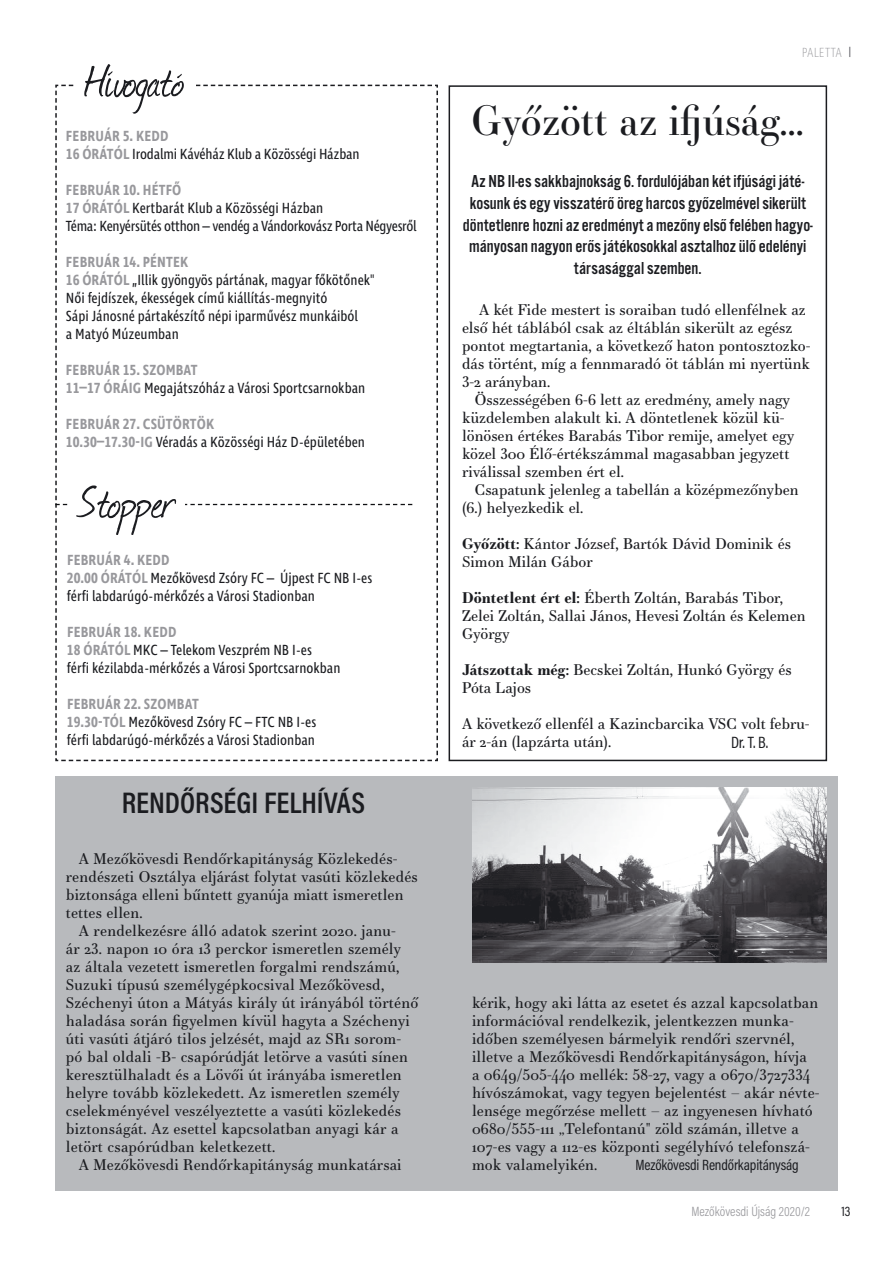
<style>
.page{position:relative;width:893px;height:1263px;background:#fff}
.page>*{position:absolute;margin:0;border:0;box-sizing:border-box;transform-origin:0 0}
.t1{font:52.2px "Journal";color:#1b1c20}
.t2{font:52.2px "Journal";letter-spacing:-.03em;color:#1b1c20}
.t3{font:40.5px "Essonnes Display";color:#1b1c20}
.t4{font:600 30px "Acumin Pro Cond";color:#1b1c20}
.t5{font:18px/21.6px "Alternate Got No 3 D";color:#1b1c20;text-align:center}
.t6{font:16.5px "Acumin Pro Cond";color:#1b1c20}
.t7{font:15px/18px "Essonnes Text";letter-spacing:.01em;color:#1b1c20}
.t8{font:15px/18px "Ingra Cd";color:#1b1c20}
.t9{font:15px/18px "Ingra Cd";letter-spacing:-.02em;color:#1b1c20}
.t10{font:600 15px/18px "Ingra Cd";letter-spacing:.01em;color:#98989c}
.t11{font:15px "Acumin Pro Cond";letter-spacing:-.01em;color:#1b1c20}
.t12{font:300 13.5px "Acumin Pro Cond";color:#98989c}
.t13{font:200 13.5px "Ingra Cd";letter-spacing:.005em;color:#98989c}
.t14{font:13.5px "Acumin Pro Cond";color:#1b1c20}
.s1{font-weight:600;color:#98989c}
.s2{font-weight:400;color:#1b1c20}
.s3{font-weight:700}
</style>
<div class="page">
<div style="left:55px;top:776px;width:783px;height:415px;background:#b8babd"></div>
<div style="left:449px;top:85px;width:378px;height:676px;background:#fff;border:2px solid #1b1c20"></div>
<svg style="left:55px;top:85px;width:383px;height:676px"></svg>
<hr style="left:55px;top:502px;width:360px;height:4px;background:#1b1c20;opacity:.5">
<div style="left:68px;top:467px;width:117px;height:49px;background:#fff"></div>
<div style="left:75px;top:46px;width:120px;height:50px;background:#fff"></div>
<img style="left:472px;top:787px;width:354px;height:175px">
<h1 class="t1" style="left:85px;top:46px;width:101px">Hívogató</h1>
<p class="t8" style="left:66px;top:128px;width:295px"><span class="s1">FEBRUÁR 5. KEDD<br>16 ÓRÁTÓL</span> Irodalmi Kávéház Klub a Közösségi Házban</p>
<p class="t9" style="left:66px;top:182px;width:352px"><span class="s1">FEBRUÁR 10. HÉTFŐ<br>17 ÓRÁTÓL</span> Kertbarát Klub a Közösségi Házban<br>Téma: Kenyérsütés otthon – vendég a Vándorkovász Porta Négyesről</p>
<p class="t8" style="left:66px;top:254px;width:310px"><span class="s1">FEBRUÁR 14. PÉNTEK<br>16 ÓRÁTÓL</span> „Illik gyöngyös pártának, magyar főkötőnek" Női fejdíszek, ékességek című kiállítás-megnyitó<br>Sápi Jánosné pártakészítő népi iparművész munkáiból<br>a Matyó Múzeumban</p>
<p class="t8" style="left:66px;top:362px;width:301px"><span class="s1">FEBRUÁR 15. SZOMBAT<br>11–17 ÓRÁIG</span> Megajátszóház a Városi Sportcsarnokban</p>
<p class="t10" style="left:66px;top:416px;width:301px">FEBRUÁR 27. CSÜTÖRTÖK<br>10.30–17.30-IG <span class="s2">Véradás a Közösségi Ház D-épületében</span></p>
<h1 class="t2" style="left:78px;top:467px;width:97px">Stopper</h1>
<p class="t8" style="left:67px;top:552px;width:307px"><span class="s1">FEBRUÁR 4. KEDD<br>20.00 ÓRÁTÓL</span> Mezőkövesd Zsóry FC – Újpest FC NB I-es férfi labdarúgó-mérkőzés a Városi Stadionban</p>
<p class="t8" style="left:67px;top:624px;width:275px"><span class="s1">FEBRUÁR 18. KEDD<br>18 ÓRÁTÓL</span> MKC – Telekom Veszprém NB I-es<br>férfi kézilabda-mérkőzés a Városi Sportcsarnokban</p>
<p class="t8" style="left:67px;top:696px;width:251px"><span class="s1">FEBRUÁR 22. SZOMBAT<br>19.30-TÓL</span> Mezőkövesd Zsóry FC – FTC NB I-es férfi labdarúgó-mérkőzés a Városi Stadionban</p>
<h3 class="t4" style="left:122px;top:783px;width:245px">RENDŐRSÉGI FELHÍVÁS</h3>
<p class="t7" style="left:66px;top:849px;width:353px;text-indent:13px">A Mezőkövesdi Rendőrkapitányság Közlekedés&shy;rendészeti Osztálya eljárást folytat vasúti közlekedés biztonsága elleni bűntett gyanúja miatt ismeretlen tettes ellen.</p>
<p class="t7" style="left:66px;top:921px;width:354px;text-indent:13px">A rendelkezésre álló adatok szerint 2020. janu-<br>ár 23. napon 10 óra 13 perckor ismeretlen személy az általa vezetett ismeretlen forgalmi rendszámú, Suzuki típusú személygépkocsival Mezőkövesd, Széchenyi úton a Mátyás király út irányából történő haladása során figyelmen kívül hagyta a Széchenyi úti vasúti átjáró tilos jelzését, majd az SR1 sorom&shy;pó bal oldali -B- csapórúdját letörve a vasúti sínen keresztülhaladt és a Lövői út irányába ismeretlen helyre tovább közlekedett. Az ismeretlen személy cselekményével veszélyeztette a vasúti közlekedés biztonságát. Az esettel kapcsolatban anyagi kár a letört csapórúdban keletkezett.</p>
<p class="t7" style="left:79px;top:1155px;width:324px">A Mezőkövesdi Rendőrkapitányság munkatársai</p>
<p class="t13" style="left:802px;top:44px;width:41px">PALETTA</p>
<h2 class="t3" style="left:471px;top:92px;width:334px">Győzött az ifjúság…</h2>
<p class="t5" style="left:463px;top:171px;width:351px">Az NB II-es sakkbajnokság 6. fordulójában két ifjúsági játé&shy;kosunk és egy visszatérő öreg harcos győzelmével sikerült döntetlenre hozni az eredményt a mezőny első felében hagyo&shy;mányosan nagyon erős játékosokkal asztalhoz ülő edelényi társasággal szemben.</p>
<p class="t7" style="left:462px;top:300px;width:350px;text-indent:17px">A két Fide mestert is soraiban tudó ellenfélnek az első hét táblából csak az éltáblán sikerült az egész pontot megtartania, a következő haton pontosztozko&shy;dás történt, míg a fennmaradó öt táblán mi nyertünk 3-2 arányban.</p>
<p class="t7" style="left:462px;top:390px;width:334px;text-indent:13px">Összességében 6-6 lett az eredmény, amely nagy küzdelemben alakult ki. A döntetlenek közül kü&shy;lönösen értékes Barabás Tibor remije, amelyet egy közel 300 Élő-értékszámmal magasabban jegyzett riválissal szemben ért el.</p>
<p class="t7" style="left:462px;top:480px;width:338px;text-indent:13px">Csapatunk jelenleg a tabellán a középmezőnyben (6.) helyezkedik el.</p>
<p class="t7" style="left:462px;top:534px;width:330px"><span class="s3">Győzött:</span> Kántor József, Bartók Dávid Dominik és<br>Simon Milán Gábor</p>
<p class="t7" style="left:462px;top:588px;width:345px"><span class="s3">Döntetlent ért el:</span> Éberth Zoltán, Barabás Tibor,<br>Zelei Zoltán, Sallai János, Hevesi Zoltán és Kelemen<br>György</p>
<p class="t7" style="left:462px;top:660px;width:331px"><span class="s3">Játszottak még:</span> Becskei Zoltán, Hunkó György és<br>Póta Lajos</p>
<p class="t7" style="left:462px;top:714px;width:349px">A következő ellenfél a Kazincbarcika VSC volt febru&shy;ár 2-án (lapzárta után).</p>
<p class="t6" style="left:731px;top:731px;width:39px">Dr. T. B.</p>
<p class="t7" style="left:472px;top:993px;width:349px">kérik, hogy aki látta az esetet és azzal kapcsolatban információval rendelkezik, jelentkezzen munka&shy;időben személyesen bármelyik rendőri szervnél, illetve a Mezőkövesdi Rendőrkapitányságon, hívja<br>a 0649/505-440 mellék: 58-27, vagy a 0670/3727334 hívószámokat, vagy tegyen bejelentést – akár névte&shy;lensége megőrzése mellett – az ingyenesen hívható 0680/555-111 „Telefontanú" zöld számán, illetve a 107-es vagy a 112-es központi segélyhívó telefonszá&shy;mok valamelyikén.</p>
<p class="t11" style="left:636px;top:1155px;width:165px">Mezőkövesdi Rendőrkapitányság</p>
<p class="t12" style="left:692px;top:1202px;width:120px">Mezőkövesdi Újság 2020/2</p>
<p class="t14" style="left:841px;top:1202px;width:11px">13</p>
</div>
